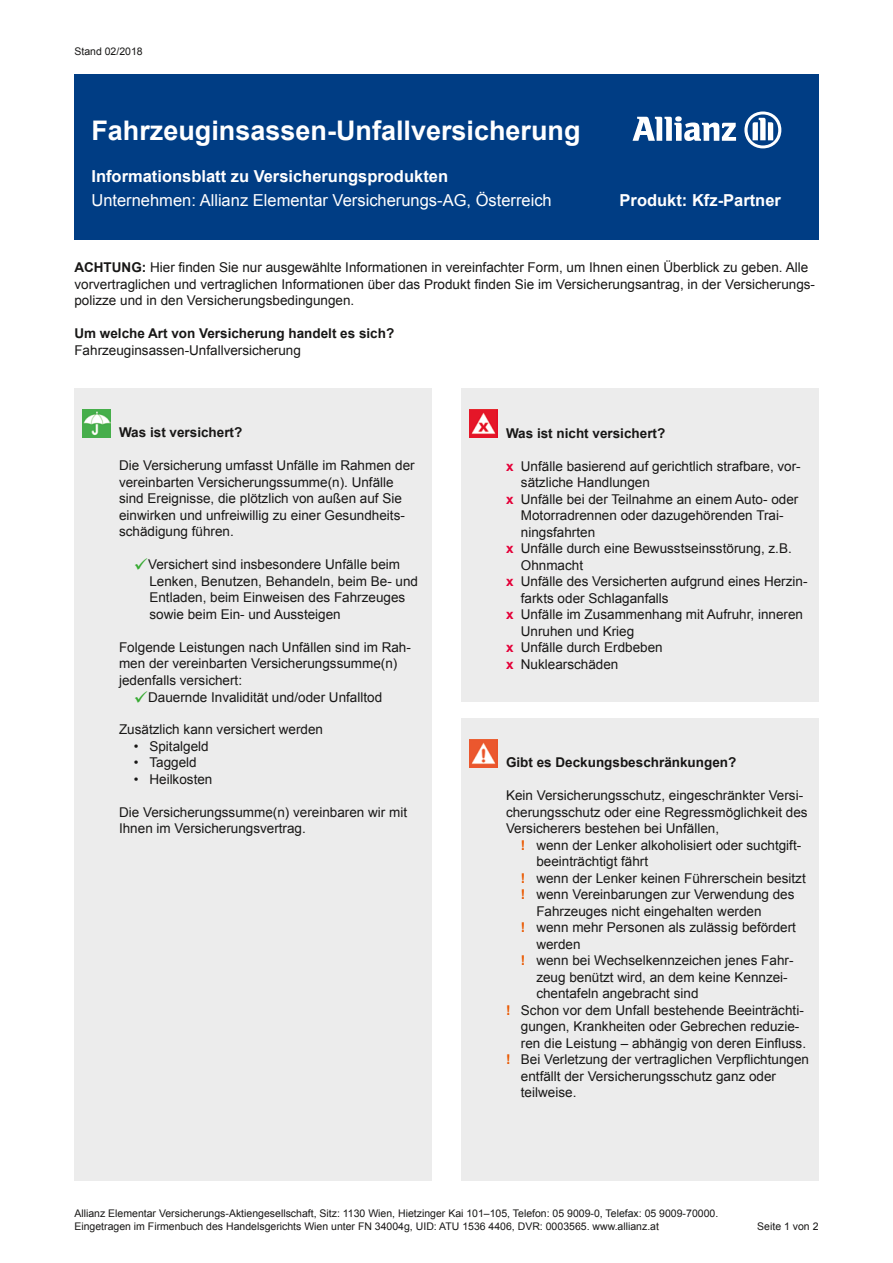
<style>
.page{position:relative;width:893px;height:1263px;background:#fff}
.page>*{position:absolute;margin:0;border:0;box-sizing:border-box;transform-origin:0 0}
.t1{font:700 27px "Arial";color:#fff}
.t2{font:700 16.5px "Arial";color:#fff}
.t3{font:16.5px "Arial";color:#fff}
.t4{font:13.5px/16.5px "Arial";color:#181716}
.t5{font:700 13.5px "Arial";color:#181716}
.t6{font:10.5px/12.8px "Arial";color:#181716}
.s1{font-weight:700}
.s2{color:#37aa32}
.s3{font-weight:700;color:#e40038}
.s4{font-weight:700;color:#ea5901}
</style>
<div class="page">
<div style="left:74px;top:388px;width:358px;height:792px;background:#ececec"></div>
<div style="left:74px;top:74px;width:745px;height:165px;background:#003d84"></div>
<img style="left:83px;top:410px;width:28px;height:27px">
<div style="left:461px;top:388px;width:358px;height:313px;background:#ececec"></div>
<div style="left:461px;top:718px;width:358px;height:462px;background:#ececec"></div>
<img style="left:470px;top:410px;width:27px;height:27px">
<img style="left:470px;top:740px;width:27px;height:27px">
<svg style="left:632px;top:116px;width:104px;height:25px"></svg>
<svg style="left:744px;top:111px;width:37px;height:37px"></svg>
<p class="t6" style="left:74px;top:45px;width:70px">Stand 02/2018</p>
<h1 class="t1" style="left:91px;top:113px;width:491px">Fahrzeuginsassen-Unfallversicherung</h1>
<p class="t2" style="left:91px;top:165px;width:358px">Informationsblatt zu Versicherungsprodukten</p>
<p class="t3" style="left:91px;top:190px;width:462px">Unternehmen: Allianz Elementar Versicherungs-AG, Österreich</p>
<p class="t2" style="left:620px;top:190px;width:163px">Produkt: Kfz-Partner</p>
<p class="t4" style="left:74px;top:260px;width:742px"><span class="s1">ACHTUNG:</span> Hier finden Sie nur ausgewählte Informationen in vereinfachter Form, um Ihnen einen Überblick zu geben. Alle vorvertraglichen und vertraglichen Informationen über das Produkt finden Sie im Versicherungsantrag, in der Versicherungs&shy;polizze und in den Versicherungsbedingungen.</p>
<p class="t5" style="left:74px;top:325px;width:321px">Um welche Art von Versicherung handelt es sich?</p>
<p class="t4" style="left:74px;top:342px;width:228px">Fahrzeuginsassen-Unfallversicherung</p>
<p class="t5" style="left:119px;top:424px;width:125px">Was ist versichert?</p>
<p class="t4" style="left:119px;top:458px;width:297px">Die Versicherung umfasst Unfälle im Rahmen der vereinbarten Versicherungssumme(n). Unfälle sind Ereignisse, die plötzlich von außen auf Sie einwirken und unfreiwillig zu einer Gesundheits&shy;schädigung führen.</p>
<p class="t4" style="left:149px;top:557px;width:270px;text-indent:-15px"><span class="s2">✓</span>Versichert sind insbesondere Unfälle beim Lenken, Benutzen, Behandeln, beim Be- und Entladen, beim Einweisen des Fahrzeuges sowie beim Ein- und Aussteigen</p>
<p class="t4" style="left:119px;top:639px;width:293px">Folgende Leistungen nach Unfällen sind im Rah&shy;men der vereinbarten Versicherungssumme(n) jedenfalls versichert:</p>
<p class="t4" style="left:134px;top:689px;width:250px"><span class="s2">✓</span>Dauernde Invalidität und/oder Unfalltod</p>
<p class="t4" style="left:119px;top:722px;width:206px">Zusätzlich kann versichert werden</p>
<p class="t4" style="left:134px;top:738px;width:76px">• Spitalgeld</p>
<p class="t4" style="left:134px;top:755px;width:64px">• Taggeld</p>
<p class="t4" style="left:134px;top:771px;width:80px">• Heilkosten</p>
<p class="t4" style="left:119px;top:804px;width:290px">Die Versicherungssumme(n) vereinbaren wir mit<br>Ihnen im Versicherungsvertrag.</p>
<p class="t5" style="left:506px;top:424px;width:161px">Was ist nicht versichert?</p>
<p class="t4" style="left:506px;top:458px;width:296px"><span class="s3">x</span> Unfälle basierend auf gerichtlich strafbare, vor-</p>
<p class="t4" style="left:521px;top:474px;width:131px">sätzliche Handlungen</p>
<p class="t4" style="left:506px;top:491px;width:294px"><span class="s3">x</span> Unfälle bei der Teilnahme an einem Auto- oder</p>
<p class="t4" style="left:521px;top:507px;width:264px">Motorradrennen oder dazugehörenden Trai-</p>
<p class="t4" style="left:521px;top:524px;width:76px">ningsfahrten</p>
<p class="t4" style="left:506px;top:540px;width:287px"><span class="s3">x</span> Unfälle durch eine Bewusstseinsstörung, z.B.</p>
<p class="t4" style="left:521px;top:557px;width:64px">Ohnmacht</p>
<p class="t4" style="left:506px;top:573px;width:303px"><span class="s3">x</span> Unfälle des Versicherten aufgrund eines Herzin-</p>
<p class="t4" style="left:521px;top:590px;width:149px">farkts oder Schlaganfalls</p>
<p class="t4" style="left:506px;top:606px;width:298px"><span class="s3">x</span> Unfälle im Zusammenhang mit Aufruhr, inneren</p>
<p class="t4" style="left:521px;top:623px;width:115px">Unruhen und Krieg</p>
<p class="t4" style="left:506px;top:639px;width:158px"><span class="s3">x</span> Unfälle durch Erdbeben</p>
<p class="t4" style="left:506px;top:656px;width:114px"><span class="s3">x</span> Nuklearschäden</p>
<p class="t5" style="left:506px;top:754px;width:232px">Gibt es Deckungsbeschränkungen?</p>
<p class="t4" style="left:506px;top:788px;width:303px">Kein Versicherungsschutz, eingeschränkter Versi&shy;cherungsschutz oder eine Regressmöglichkeit des<br>Versicherers bestehen bei Unfällen,</p>
<p class="t4" style="left:521px;top:837px;width:282px"><span class="s4">!</span> wenn der Lenker alkoholisiert oder suchtgift-</p>
<p class="t4" style="left:536px;top:854px;width:113px">beeinträchtigt fährt</p>
<p class="t4" style="left:521px;top:870px;width:286px"><span class="s4">!</span> wenn der Lenker keinen Führerschein besitzt</p>
<p class="t4" style="left:521px;top:887px;width:275px"><span class="s4">!</span> wenn Vereinbarungen zur Verwendung des</p>
<p class="t4" style="left:536px;top:903px;width:227px">Fahrzeuges nicht eingehalten werden</p>
<p class="t4" style="left:521px;top:920px;width:277px"><span class="s4">!</span> wenn mehr Personen als zulässig befördert</p>
<p class="t4" style="left:536px;top:936px;width:46px">werden</p>
<p class="t4" style="left:521px;top:953px;width:274px"><span class="s4">!</span> wenn bei Wechselkennzeichen jenes Fahr-</p>
<p class="t4" style="left:536px;top:969px;width:253px">zeug benützt wird, an dem keine Kennzei-</p>
<p class="t4" style="left:536px;top:986px;width:164px">chentafeln angebracht sind</p>
<p class="t4" style="left:506px;top:1002px;width:299px"><span class="s4">!</span> Schon vor dem Unfall bestehende Beeinträchti-</p>
<p class="t4" style="left:521px;top:1019px;width:280px">gungen, Krankheiten oder Gebrechen reduzie-</p>
<p class="t4" style="left:521px;top:1035px;width:287px">ren die Leistung – abhängig von deren Einfluss.</p>
<p class="t4" style="left:506px;top:1051px;width:305px"><span class="s4">!</span> Bei Verletzung der vertraglichen Verpflichtungen</p>
<p class="t4" style="left:521px;top:1068px;width:257px">entfällt der Versicherungsschutz ganz oder</p>
<p class="t4" style="left:521px;top:1084px;width:57px">teilweise.</p>
<p class="t6" style="left:74px;top:1207px;width:645px">Allianz Elementar Versicherungs-Aktiengesellschaft, Sitz: 1130 Wien, Hietzinger Kai 101–105, Telefon: 05 9009-0, Telefax: 05 9009-70000.<br>Eingetragen im Firmenbuch des Handelsgerichts Wien unter FN 34004g, UID: ATU 1536 4406, DVR: 0003565. www.allianz.at</p>
<p class="t6" style="left:757px;top:1219px;width:63px">Seite 1 von 2</p>
</div>
